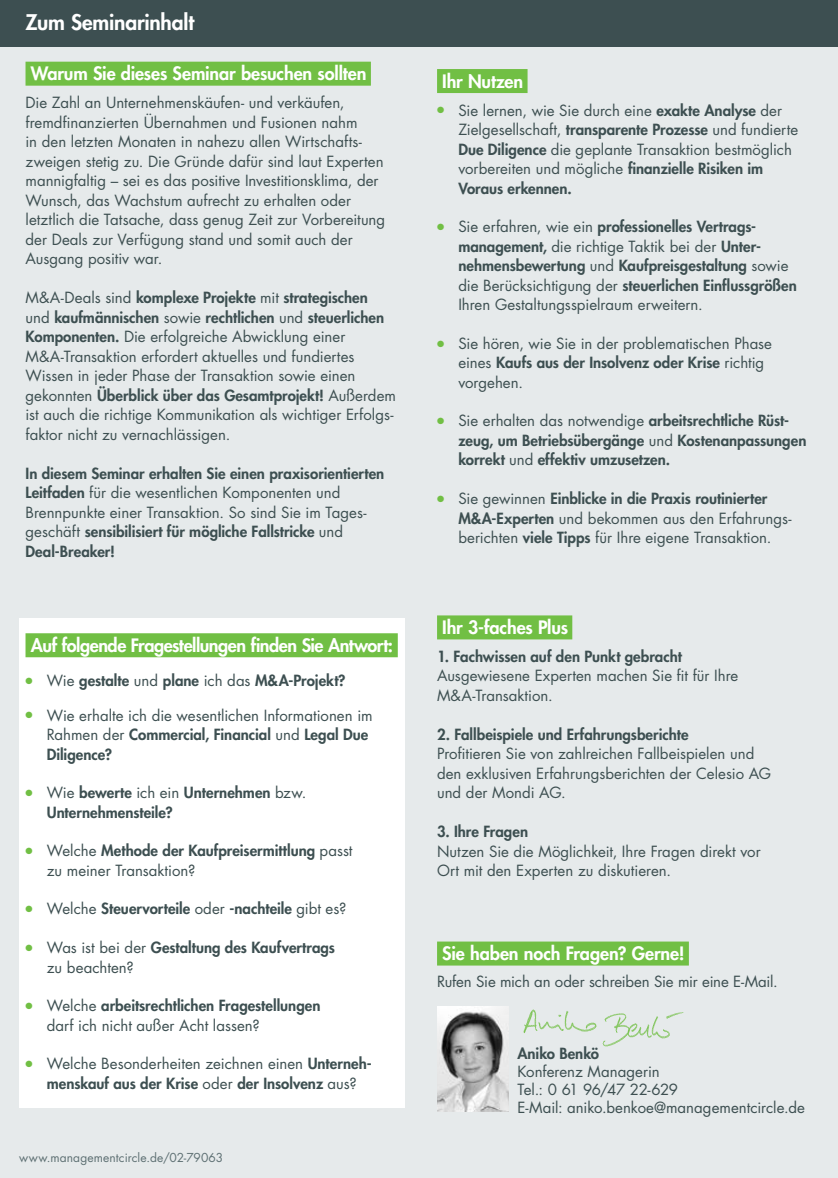
<style>
.page{position:relative;width:838px;height:1178px;background:#fff}
.page>*{position:absolute;margin:0;border:0;box-sizing:border-box;transform-origin:0 0}
.AbsatzKlappeBalkenOb{font:800 21px "Futura Std";letter-spacing:-.01em;color:#fff}
.AbsatzInhaltTextuebe{font:800 18px "Futura Std";letter-spacing:-.01em;color:#fff}
.AbsatzInhaltText{font:15px/19.5px "Futura Std";color:#3d4f51}
.AbsatzInhaltTextBull{font:15px/19.5px "Futura Std";color:#3d4f51}
.AbsatzInhaltText-2{font:800 15px/19.5px "Futura Std";color:#3d4f51}
.AbsatzInhaltTextBull-2{font:800 15px/19.5px "Futura Std";color:#3d4f51}
.AbsatzProgrammFooter{font:12px "Futura Std";letter-spacing:.01em;color:#5e7073}
.s1{font-weight:800}
.s2{font-weight:400}
.s3{color:#71bf44}
</style>
<div class="page">
<div style="left:0;top:0;width:838px;height:47px;background:#3d4f51"></div>
<div style="left:0;top:48px;width:838px;height:1130px;background:#e6eaeb"></div>
<img style="left:437px;top:1006px;width:72px;height:105px">
<img style="left:501px;top:1006px;width:183px;height:52px">
<div style="left:19px;top:618px;width:386px;height:489px;background:#fff"></div>
<div style="left:26px;top:62px;width:345px;height:24px;background:#71bf44"></div>
<div style="left:26px;top:633px;width:372px;height:24px;background:#71bf44"></div>
<div style="left:437px;top:941px;width:252px;height:24px;background:#71bf44"></div>
<div style="left:437px;top:69px;width:90px;height:24px;background:#71bf44"></div>
<div style="left:437px;top:615px;width:135px;height:24px;background:#71bf44"></div>
<p class="AbsatzKlappeBalkenOb" style="left:26px;top:9px;width:170px">Zum Seminarinhalt</p>
<p class="AbsatzInhaltTextuebe" style="left:31px;top:62px;width:337px">Warum Sie dieses Seminar besuchen sollten</p>
<p class="AbsatzInhaltText" style="left:26px;top:93px;width:361px">Die Zahl an Unternehmenskäufen- und verkäufen, fremdfinanzierten Übernahmen und Fusionen nahm<br>in den letzten Monaten in nahezu allen Wirtschafts&shy;zweigen stetig zu. Die Gründe dafür sind laut Experten mannigfaltig – sei es das positive Investitionsklima, der Wunsch, das Wachstum aufrecht zu erhalten oder letztlich die Tatsache, dass genug Zeit zur Vorbereitung der Deals zur Verfügung stand und somit auch der Ausgang positiv war.</p>
<p class="AbsatzInhaltText" style="left:26px;top:288px;width:372px">M&amp;A-Deals sind <span class="s1">komplexe Projekte</span> mit <span class="s1">strategischen<br></span>und <span class="s1">kaufmännischen</span> sowie <span class="s1">rechtlichen</span> und <span class="s1">steuerlichen Komponenten.</span> Die erfolgreiche Abwicklung einer M&amp;A-Transaktion erfordert aktuelles und fundiertes Wissen in jeder Phase der Transaktion sowie einen gekonnten <span class="s1">Überblick über das Gesamtprojekt!</span> Außerdem ist auch die richtige Kommunikation als wichtiger Erfolgs&shy;faktor nicht zu vernachlässigen.</p>
<p class="AbsatzInhaltText-2" style="left:26px;top:463px;width:360px">In diesem Seminar erhalten Sie einen praxisorientierten Leitfaden <span class="s2">für die wesentlichen Komponenten und Brennpunkte einer Transaktion. So sind Sie im Tages&shy;geschäft</span> sensibilisiert für mögliche Fallstricke <span class="s2">und </span>Deal-Breaker!</p>
<p class="AbsatzInhaltTextuebe" style="left:31px;top:634px;width:364px">Auf folgende Fragestellungen finden Sie Antwort:</p>
<p class="AbsatzInhaltTextBull-2" style="left:26px;top:671px;width:321px"><span class="s3">●</span> <span class="s2">Wie</span> gestalte <span class="s2">und</span> plane <span class="s2">ich das</span> M&amp;A-Projekt?</p>
<p class="AbsatzInhaltTextBull" style="left:47px;top:705px;width:327px;text-indent:-21px"><span class="s3">●</span> Wie erhalte ich die wesentlichen Informationen im<br>Rahmen der <span class="s1">Commercial, Financial</span> und <span class="s1">Legal Due<br>Diligence?</span></p>
<p class="AbsatzInhaltTextBull-2" style="left:47px;top:783px;width:261px;text-indent:-21px"><span class="s3">●</span> <span class="s2">Wie</span> bewerte <span class="s2">ich ein</span> Unternehmen <span class="s2">bzw.<br></span>Unternehmensteile?</p>
<p class="AbsatzInhaltTextBull" style="left:47px;top:841px;width:307px;text-indent:-21px"><span class="s3">●</span> Welche <span class="s1">Methode der Kaufpreisermittlung</span> passt zu meiner Transaktion?</p>
<p class="AbsatzInhaltTextBull-2" style="left:26px;top:899px;width:322px"><span class="s3">●</span> <span class="s2">Welche</span> Steuervorteile <span class="s2">oder</span> -nachteile <span class="s2">gibt es?</span></p>
<p class="AbsatzInhaltTextBull-2" style="left:47px;top:938px;width:290px;text-indent:-21px"><span class="s3">●</span> <span class="s2">Was ist bei der</span> Gestaltung des Kaufvertrags <span class="s2">zu beachten?</span></p>
<p class="AbsatzInhaltTextBull" style="left:47px;top:996px;width:275px;text-indent:-21px"><span class="s3">●</span> Welche <span class="s1">arbeitsrechtlichen Fragestellungen </span>darf ich nicht außer Acht lassen?</p>
<p class="AbsatzInhaltTextBull" style="left:26px;top:1054px;width:348px;text-align:center"><span class="s3">●</span> Welche Besonderheiten zeichnen einen <span class="s1">Unterneh&shy;menskauf aus der Krise</span> oder <span class="s1">der Insolvenz</span> aus?</p>
<p class="AbsatzProgrammFooter" style="left:19px;top:1150px;width:206px">www.managementcircle.de/02-79063</p>
<p class="AbsatzInhaltTextuebe" style="left:442px;top:69px;width:82px">Ihr Nutzen</p>
<p class="AbsatzInhaltTextBull" style="left:458px;top:100px;width:341px;text-indent:-21px"><span class="s3">●</span> Sie lernen, wie Sie durch eine <span class="s1">exakte Analyse</span> der Zielgesellschaft, <span class="s1">transparente Prozesse</span> und fundierte <span class="s1">Due Diligence</span> die geplante Transaktion bestmöglich vorbereiten und mögliche <span class="s1">finanzielle Risiken im Voraus erkennen.</span></p>
<p class="AbsatzInhaltTextBull" style="left:458px;top:217px;width:340px;text-indent:-21px"><span class="s3">●</span> Sie erfahren, wie ein <span class="s1">professionelles Vertrags&shy;management,</span> die richtige Taktik bei der <span class="s1">Unter&shy;nehmensbewertung</span> und <span class="s1">Kaufpreisgestaltung</span> sowie die Berücksichtigung der <span class="s1">steuerlichen Einflussgrößen </span>Ihren Gestaltungsspielraum erweitern.</p>
<p class="AbsatzInhaltTextBull" style="left:458px;top:334px;width:315px;text-indent:-21px"><span class="s3">●</span> Sie hören, wie Sie in der problematischen Phase eines <span class="s1">Kaufs aus der Insolvenz oder Krise</span> richtig vorgehen.</p>
<p class="AbsatzInhaltText-2" style="left:458px;top:411px;width:349px;text-indent:-21px"><span class="s3">●</span> <span class="s2">Sie erhalten das notwendige</span> arbeitsrechtliche Rüst&shy;zeug, um Betriebsübergänge <span class="s2">und</span> Kostenanpassungen korrekt <span class="s2">und</span> effektiv umzusetzen.</p>
<p class="AbsatzInhaltText" style="left:458px;top:489px;width:335px;text-indent:-21px"><span class="s3">●</span> Sie gewinnen <span class="s1">Einblicke in die Praxis routinierter<br>M&amp;A-Experten</span> und bekommen aus den Erfahrungs&shy;berichten <span class="s1">viele Tipps</span> für Ihre eigene Transaktion.</p>
<p class="AbsatzInhaltTextuebe" style="left:442px;top:616px;width:127px">Ihr 3-faches Plus</p>
<p class="AbsatzInhaltText-2" style="left:437px;top:647px;width:246px">1. Fachwissen auf den Punkt gebracht</p>
<p class="AbsatzInhaltText" style="left:437px;top:666px;width:303px">Ausgewiesene Experten machen Sie fit für Ihre<br>M&amp;A-Transaktion.</p>
<p class="AbsatzInhaltText-2" style="left:437px;top:725px;width:253px">2. Fallbeispiele und Erfahrungsberichte</p>
<p class="AbsatzInhaltText" style="left:437px;top:744px;width:335px">Profitieren Sie von zahlreichen Fallbeispielen und den exklusiven Erfahrungsberichten der Celesio AG und der Mondi AG.</p>
<p class="AbsatzInhaltText-2" style="left:437px;top:822px;width:92px">3. Ihre Fragen</p>
<p class="AbsatzInhaltText" style="left:437px;top:842px;width:325px">Nutzen Sie die Möglichkeit, Ihre Fragen direkt vor<br>Ort mit den Experten zu diskutieren.</p>
<p class="AbsatzInhaltTextuebe" style="left:442px;top:942px;width:244px">Sie haben noch Fragen? Gerne!</p>
<p class="AbsatzInhaltText" style="left:437px;top:971px;width:342px">Rufen Sie mich an oder schreiben Sie mir eine E-Mail.</p>
<p class="AbsatzInhaltText" style="left:517px;top:1044px;width:289px;line-height:18px"><span class="s1">Aniko Benkö<br></span>Konferenz Managerin<br>Tel.: 0 61 96/47 22-629<br>E-Mail: aniko.benkoe@managementcircle.de</p>
</div>
